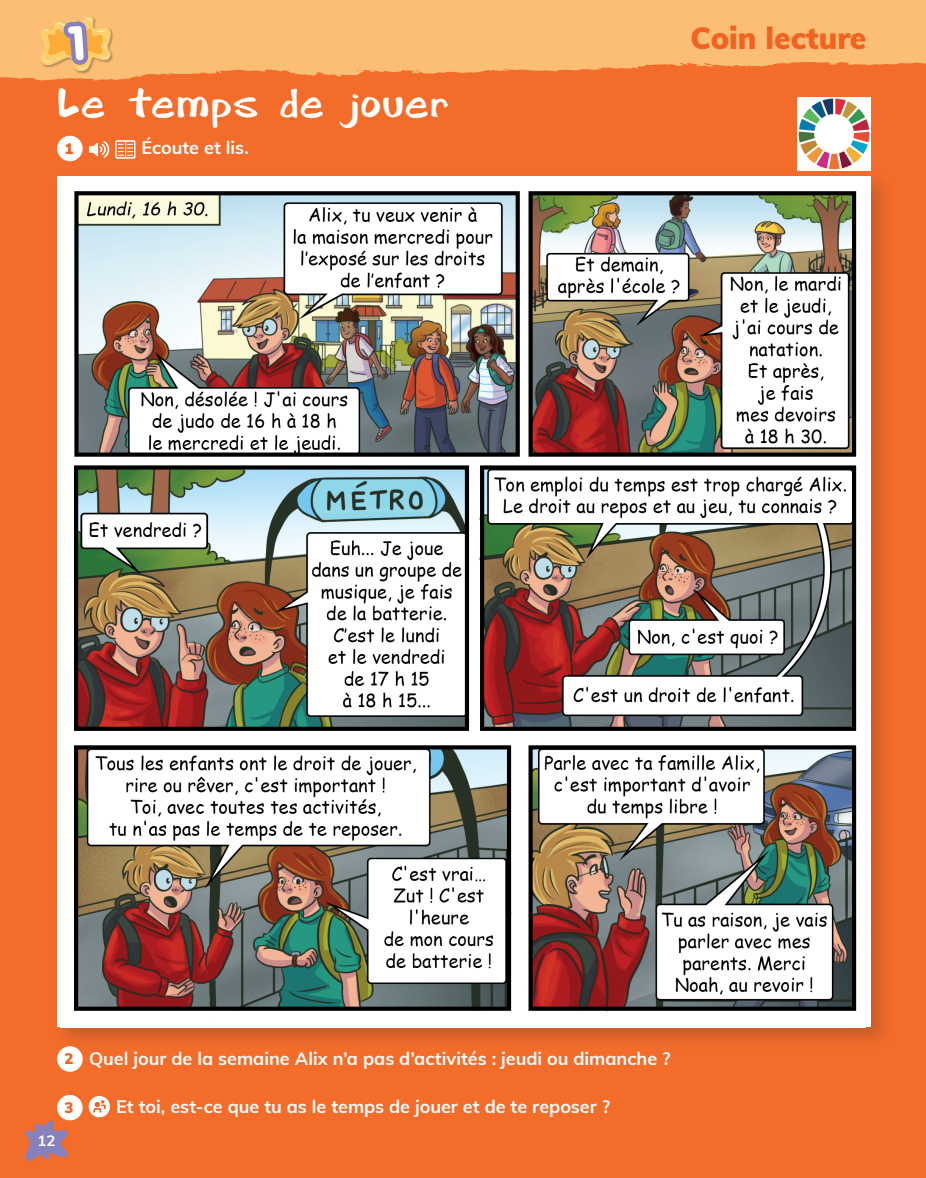
<style>
.page{position:relative;width:926px;height:1178px;background:#fff}
.page>*{position:absolute;margin:0;border:0;box-sizing:border-box;transform-origin:0 0}
.Titulo_Coin_lecture{font:48.6px "Comic XT";letter-spacing:.02em;color:#fff;scale:.83 1}
.t1{font:900 30px "Muli";color:#f26221}
.ACTIVIDADES_ENUNCIAD{font:700 18px "Muli";color:#fff}
.Número_actividad{font:900 15px "Muli";color:#f26221}
.PÁGINAS{font:700 15px "Muli";color:#fff}
</style>
<div class="page">
<div style="left:0;top:0;width:926px;height:1177px;background:#f36c2a"></div>
<svg style="left:0;top:0;width:926px;height:81px;background:#fab26a"></svg>
<div style="left:40px;top:16px;width:74px;height:58px;background:#231f20;opacity:.36"></div>
<div style="left:57px;top:1046px;width:26px;height:25px;background:#fff;border-radius:50%"></div>
<div style="left:57px;top:1094px;width:26px;height:26px;background:#fff;border-radius:50%"></div>
<svg style="left:89px;top:1095px;width:21px;height:22px"></svg>
<svg style="left:93px;top:1099px;width:13px;height:13px"></svg>
<div style="left:52px;top:171px;width:842px;height:879px;background:#231f20;opacity:.2"></div>
<div style="left:57px;top:176px;width:813px;height:850px;background:#fff"></div>
<img style="left:74px;top:191px;width:783px;height:821px">
<div style="left:57px;top:136px;width:26px;height:25px;background:#fff;border-radius:50%"></div>
<svg style="left:89px;top:141px;width:20px;height:17px"></svg>
<div style="left:115px;top:140px;width:20px;height:19px;border:1px solid #fff"></div>
<svg style="left:118px;top:141px;width:15px;height:16px"></svg>
<img style="left:797px;top:97px;width:73px;height:74px">
<svg style="left:25px;top:1120px;width:45px;height:40px"></svg>
<svg style="left:37px;top:16px;width:77px;height:56px;background:#e4b275"></svg>
<h1 class="Titulo_Coin_lecture" style="left:57px;top:77px;width:148px">Titulo</h1>
<p class="Titulo_Coin_lecture" style="left:57px;top:77px;width:475px">Le temps de jouer</p>
<p class="Número_actividad" style="left:65px;top:137px;width:10px">1</p>
<p class="ACTIVIDADES_ENUNCIAD" style="left:141px;top:135px;width:109px">Écoute et lis.</p>
<p class="t1" style="left:690px;top:16px;width:178px">Coin lecture</p>
<p class="PÁGINAS" style="left:37px;top:1129px;width:20px">12</p>
<p class="Número_actividad" style="left:65px;top:1047px;width:11px">2</p>
<p class="ACTIVIDADES_ENUNCIAD" style="left:89px;top:1044px;width:583px">Quel jour de la semaine Alix n’a pas d’activités : jeudi ou dimanche ?</p>
<p class="Número_actividad" style="left:65px;top:1096px;width:10px">3</p>
<p class="ACTIVIDADES_ENUNCIAD" style="left:116px;top:1093px;width:496px">Et toi, est-ce que tu as le temps de jouer et de te reposer ?</p>
</div>
